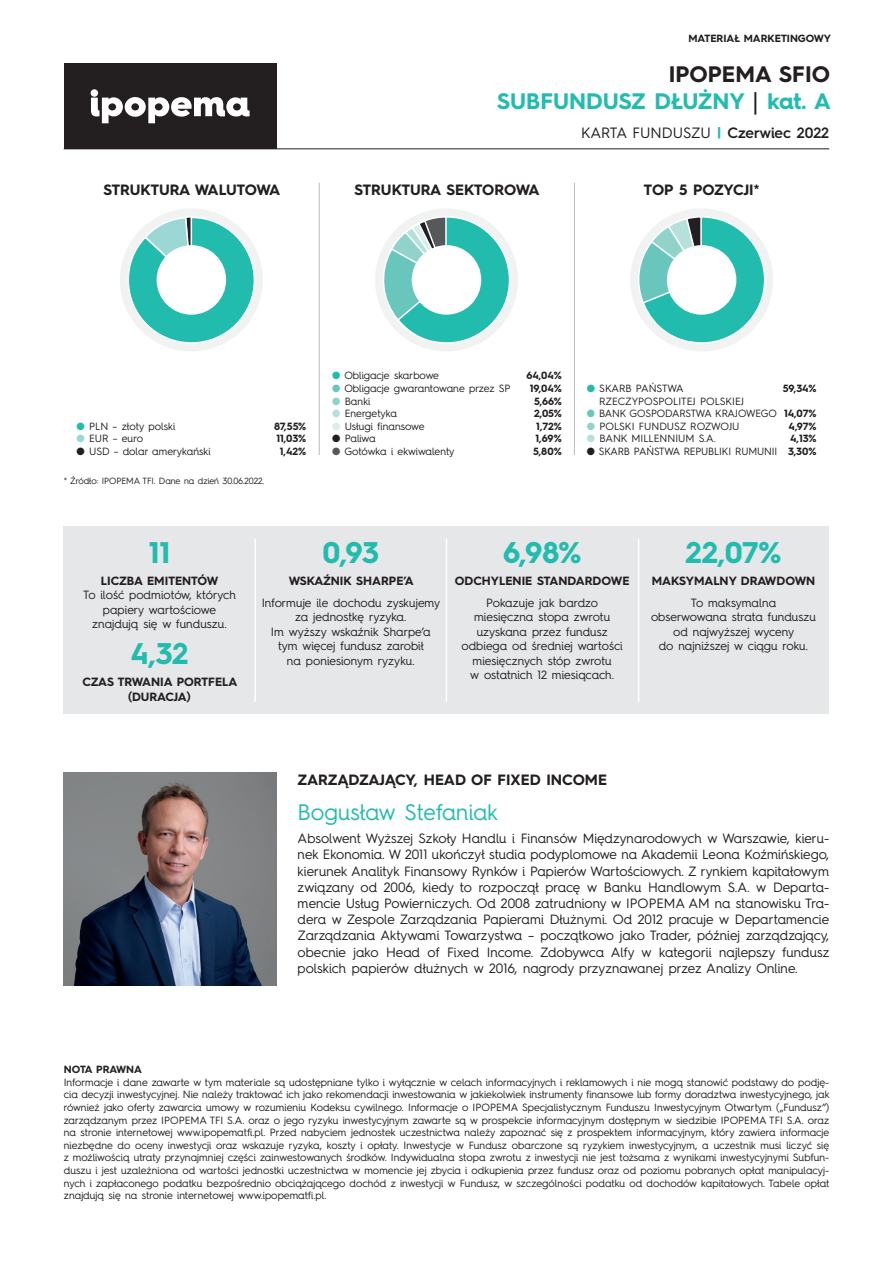
<style>
.page{position:relative;width:893px;height:1263px;background:#fff}
.page>*{position:absolute;margin:0;border:0;box-sizing:border-box;transform-origin:0 0}
.t1{font:700 30px "Hurme Geometric Sans 4";letter-spacing:-.015em;color:#22bcae}
.t2{font:700 22.5px/27px "Hurme Geometric Sans 4";color:#22bcae;text-align:right}
.t3{font:22.5px "Hurme Geometric Sans 4";color:#22bcae}
.t4{font:700 15px "Hurme Geometric Sans 4";letter-spacing:-.005em;color:#231f20}
.t5{font:15px "Hurme Geometric Sans 4";letter-spacing:-.005em;color:#231f20}
.t6{font:13.5px/16.2px "Hurme Geometric Sans 4";color:#231f20;text-align:justify}
.t7{font:12px/14.4px "Hurme Geometric Sans 4";color:#231f20;text-align:center}
.t8{font:700 12px/14.4px "Hurme Geometric Sans 4";color:#231f20;text-align:center}
.t9{font:10.5px/12.6px "Hurme Geometric Sans 4";color:#231f20;text-align:justify}
.t10{font:700 10.5px/12.6px "Hurme Geometric Sans 4";color:#231f20;text-align:center}
.t11{font:9px "Hurme Geometric Sans 4";letter-spacing:-.01em;color:#231f20}
.s1{color:#231f20}
.s2{font-family:"Minion Pro";color:#231f20}
.s3{font-weight:700;color:#22bcae}
.s4{font-weight:600}
.s5{color:#22bcae}
.s6{color:#9ad7d5}
.s7{color:#68c6bc}
.s8{color:#91d3cb}
.s9{color:#b6e0da}
.s10{color:#d8eeeb}
.s11{color:#57585a}
</style>
<div class="page">
<hr style="left:64px;top:148px;width:765px;height:1px;background:#231f20">
<div style="left:64px;top:64px;width:212px;height:85px;background:#231f20"></div>
<svg style="left:91px;top:89px;width:159px;height:34px"></svg>
<div style="left:64px;top:527px;width:765px;height:187px;background:#e6e7e9"></div>
<hr style="left:254px;top:539px;width:2px;height:163px;background:#fff">
<hr style="left:446px;top:539px;width:1px;height:163px;background:#fff">
<hr style="left:638px;top:539px;width:1px;height:163px;background:#fff">
<hr style="left:319px;top:183px;width:1px;height:272px;background:#bcbdc0">
<hr style="left:574px;top:183px;width:1px;height:272px;background:#bcbdc0">
<div style="left:120px;top:208px;width:143px;height:143px;background:#f1f2f2;border-radius:50%"></div>
<svg style="left:127px;top:208px;width:128px;height:136px"></svg>
<div style="left:157px;top:246px;width:68px;height:68px;background:#fff;border-radius:50%"></div>
<div style="left:157px;top:245px;width:69px;height:70px;border:2px solid #fff;border-radius:50%"></div>
<img style="left:64px;top:773px;width:212px;height:212px">
<div style="left:375px;top:208px;width:143px;height:143px;background:#f1f2f2;border-radius:50%"></div>
<svg style="left:383px;top:216px;width:127px;height:128px"></svg>
<div style="left:412px;top:246px;width:68px;height:68px;background:#fff;border-radius:50%"></div>
<div style="left:412px;top:245px;width:69px;height:70px;border:2px solid #fff;border-radius:50%"></div>
<div style="left:630px;top:208px;width:143px;height:143px;background:#f1f2f2;border-radius:50%"></div>
<svg style="left:638px;top:216px;width:128px;height:128px"></svg>
<div style="left:668px;top:246px;width:68px;height:68px;background:#fff;border-radius:50%"></div>
<div style="left:667px;top:245px;width:69px;height:70px;border:2px solid #fff;border-radius:50%"></div>
<p class="t10" style="left:688px;top:32px;width:144px">MATERIAŁ MARKETINGOWY</p>
<h2 class="t2" style="left:497px;top:60px;width:335px"><span class="s1">IPOPEMA SFIO<br></span>SUBFUNDUSZ DŁUŻNY <span class="s2">|</span> kat. A</h2>
<h3 class="t4" style="left:103px;top:179px;width:179px">STRUKTURA WALUTOWA</h3>
<h3 class="t4" style="left:354px;top:179px;width:187px">STRUKTURA SEKTOROWA</h3>
<h3 class="t5" style="left:581px;top:122px;width:249px">KARTA FUNDUSZU <span class="s3">|</span> <span class="s4">Czerwiec 2022</span></h3>
<h3 class="t4" style="left:644px;top:179px;width:117px">TOP 5 POZYCJI*</h3>
<p class="t9" style="left:77px;top:419px;width:100px"><span class="s5">●</span> PLN – złoty polski</p>
<p class="t9" style="left:77px;top:432px;width:68px"><span class="s6">●</span> EUR – euro</p>
<p class="t9" style="left:77px;top:445px;width:136px">● USD – dolar amerykański</p>
<p class="t11" style="left:64px;top:474px;width:202px">* Źródło: IPOPEMA TFI. Dane na dzień 30.06.2022.</p>
<p class="t10" style="left:274px;top:420px;width:33px">87,55%<br>11,03%<br>1,42%</p>
<p class="t9" style="left:332px;top:369px;width:108px"><span class="s5">●</span> Obligacje skarbowe</p>
<p class="t9" style="left:332px;top:382px;width:180px"><span class="s7">●</span> Obligacje gwarantowane przez SP</p>
<p class="t9" style="left:332px;top:394px;width:40px"><span class="s8">●</span> Banki</p>
<p class="t9" style="left:332px;top:407px;width:67px"><span class="s9">●</span> Energetyka</p>
<p class="t9" style="left:332px;top:419px;width:94px"><span class="s10">●</span> Usługi finansowe</p>
<p class="t9" style="left:332px;top:432px;width:45px">● Paliwa</p>
<p class="t9" style="left:332px;top:445px;width:124px"><span class="s11">●</span> Gotówka i ekwiwalenty</p>
<p class="t10" style="left:526px;top:369px;width:37px;text-align:right">64,04%<br>19,04%<br>5,66%<br>2,05%<br>1,72%<br>1,69%<br>5,80%</p>
<p class="t9" style="left:599px;top:382px;width:146px;text-indent:-12px"><span class="s5">●</span> SKARB PAŃSTWA<br>RZECZYPOSPOLITEJ POLSKIEJ</p>
<p class="t9" style="left:587px;top:407px;width:192px"><span class="s7">●</span> BANK GOSPODARSTWA KRAJOWEGO</p>
<p class="t9" style="left:587px;top:419px;width:154px"><span class="s8">●</span> POLSKI FUNDUSZ ROZWOJU</p>
<p class="t9" style="left:587px;top:432px;width:130px"><span class="s9">●</span> BANK MILLENNIUM S.A.</p>
<p class="t9" style="left:587px;top:445px;width:192px">● SKARB PAŃSTWA REPUBLIKI RUMUNII</p>
<p class="t10" style="left:783px;top:382px;width:35px">59,34%</p>
<p class="t10" style="left:784px;top:407px;width:34px">14,07%<br>4,97%<br>4,13%<br>3,30%</p>
<h1 class="t1" style="left:149px;top:531px;width:23px">11</h1>
<p class="t8" style="left:101px;top:573px;width:119px">LICZBA EMITENTÓW</p>
<p class="t7" style="left:83px;top:588px;width:154px">To ilość podmiotów, których papiery wartościowe znajdują się w funduszu.</p>
<h1 class="t1" style="left:130px;top:633px;width:60px">4,32</h1>
<p class="t8" style="left:82px;top:674px;width:156px">CZAS TRWANIA PORTFELA (DURACJA)</p>
<h1 class="t1" style="left:323px;top:531px;width:58px">0,93</h1>
<p class="t8" style="left:289px;top:573px;width:127px">WSKAŹNIK SHARPE’A</p>
<p class="t7" style="left:262px;top:595px;width:180px">Informuje ile dochodu zyskujemy za jednostkę ryzyka.<br>Im wyższy wskaźnik Sharpe’a tym więcej fundusz zarobił<br>na poniesionym ryzyku.</p>
<h1 class="t1" style="left:503px;top:531px;width:80px">6,98%</h1>
<p class="t8" style="left:455px;top:573px;width:176px">ODCHYLENIE STANDARDOWE</p>
<p class="t7" style="left:461px;top:595px;width:163px">Pokazuje jak bardzo miesięczna stopa zwrotu uzyskana przez fundusz odbiega od średniej wartości miesięcznych stóp zwrotu<br>w ostatnich 12 miesiącach.</p>
<h1 class="t1" style="left:686px;top:531px;width:97px">22,07%</h1>
<p class="t8" style="left:652px;top:573px;width:165px">MAKSYMALNY DRAWDOWN</p>
<p class="t7" style="left:651px;top:595px;width:167px">To maksymalna<br>obserwowana strata funduszu od najwyższej wyceny<br>do najniższej w ciągu roku.</p>
<h3 class="t4" style="left:298px;top:769px;width:311px">ZARZĄDZAJĄCY, HEAD OF FIXED INCOME</h3>
<h2 class="t3" style="left:298px;top:796px;width:202px">Bogusław Stefaniak</h2>
<p class="t6" style="left:298px;top:830px;width:533px">Absolwent Wyższej Szkoły Handlu i Finansów Międzynarodowych w Warszawie, kieru&shy;nek Ekonomia. W 2011 ukończył studia podyplomowe na Akademii Leona Koźmińskiego, kierunek Analityk Finansowy Rynków i Papierów Wartościowych. Z rynkiem kapitałowym związany od 2006, kiedy to rozpoczął pracę w Banku Handlowym S.A. w Departa&shy;mencie Usług Powierniczych. Od 2008 zatrudniony w IPOPEMA AM na stanowisku Tra&shy;dera w Zespole Zarządzania Papierami Dłużnymi. Od 2012 pracuje w Departamencie Zarządzania Aktywami Towarzystwa – początkowo jako Trader, później zarządzający, obecnie jako Head of Fixed Income. Zdobywca Alfy w kategorii najlepszy fundusz polskich papierów dłużnych w 2016, nagrody przyznawanej przez Analizy Online.</p>
<p class="t10" style="left:64px;top:1063px;width:80px">NOTA PRAWNA</p>
<p class="t9" style="left:64px;top:1075px;width:767px">Informacje i dane zawarte w tym materiale są udostępniane tylko i wyłącznie w celach informacyjnych i reklamowych i nie mogą stanowić podstawy do podję&shy;cia decyzji inwestycyjnej. Nie należy traktować ich jako rekomendacji inwestowania w jakiekolwiek instrumenty finansowe lub formy doradztwa inwestycyjnego, jak również jako oferty zawarcia umowy w rozumieniu Kodeksu cywilnego. Informacje o IPOPEMA Specjalistycznym Funduszu Inwestycyjnym Otwartym („Fundusz”) zarządzanym przez IPOPEMA TFI S.A. oraz o jego ryzyku inwestycyjnym zawarte są w prospekcie informacyjnym dostępnym w siedzibie IPOPEMA TFI S.A. oraz na stronie internetowej www.ipopematfi.pl. Przed nabyciem jednostek uczestnictwa należy zapoznać się z prospektem informacyjnym, który zawiera informacje niezbędne do oceny inwestycji oraz wskazuje ryzyka, koszty i opłaty. Inwestycje w Fundusz obarczone są ryzykiem inwestycyjnym, a uczestnik musi liczyć się z możliwością utraty przynajmniej części zainwestowanych środków. Indywidualna stopa zwrotu z inwestycji nie jest tożsama z wynikami inwestycyjnymi Subfun&shy;duszu i jest uzależniona od wartości jednostki uczestnictwa w momencie jej zbycia i odkupienia przez fundusz oraz od poziomu pobranych opłat manipulacyj&shy;nych i zapłaconego podatku bezpośrednio obciążającego dochód z inwestycji w Fundusz, w szczególności podatku od dochodów kapitałowych. Tabele opłat znajdują się na stronie internetowej www.ipopematfi.pl.</p>
</div>
